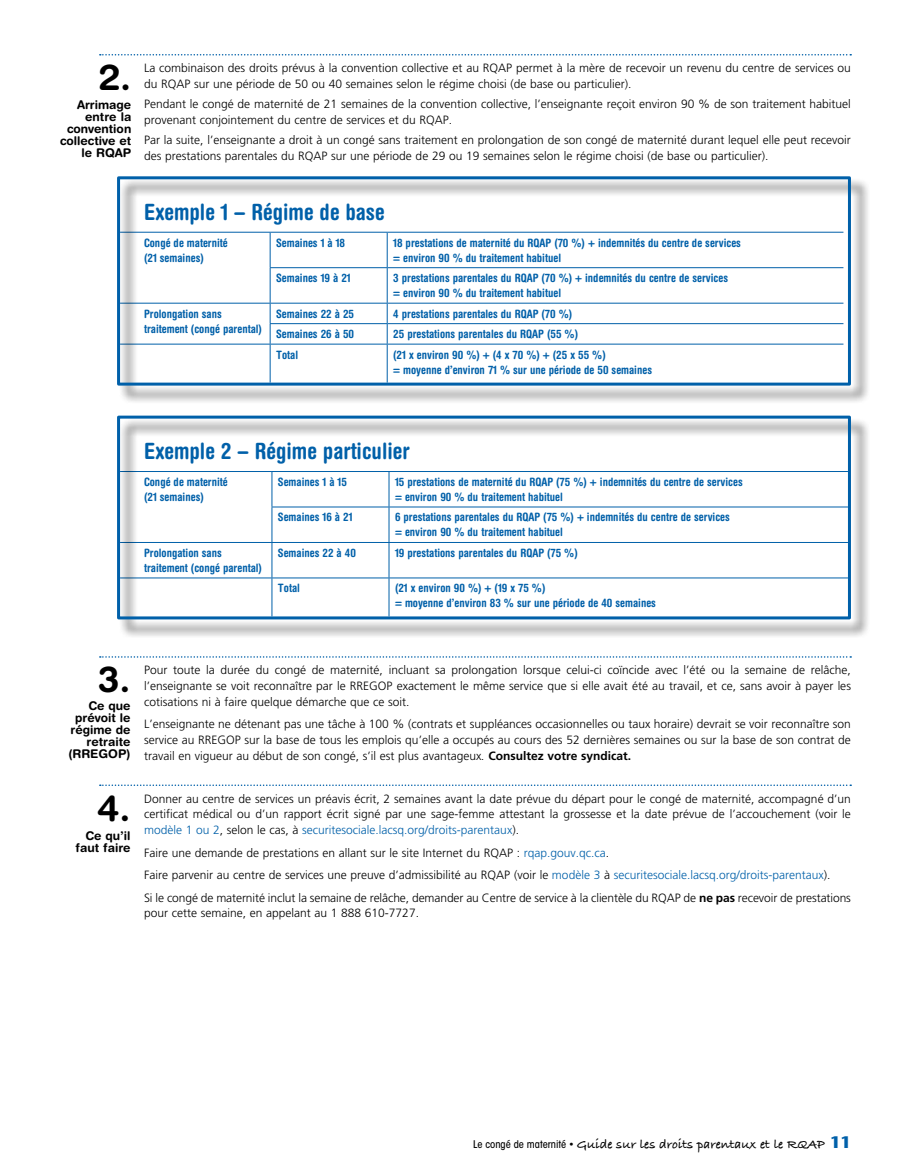
<style>
.page{position:relative;width:905px;height:1175px;background:#fff}
.page>*{position:absolute;margin:0;border:0;box-sizing:border-box;transform-origin:0 0}
.new_texte_gras_cote{font:700 36px "Helvetica Rounded LT Std";color:#000}
._05-Exemple_titre{font:700 condensed 22.5px "Helvetica Rounded LT Std";color:#0060a9}
.t1{font:700 13.5px "Bradley Hand ITCTT";color:#000}
.courant{font:300 12px/15.8px "Frutiger LT Std";color:#000}
.new_texte_gras_cote-2{font:700 12px/12px "Helvetica Rounded LT Std";color:#000;text-align:right}
._05-Exemple_txt{font:700 condensed 11.55px/15px "Helvetica Rounded LT Std";color:#0060a9}
.s1{font-style:italic}
.s2{font-weight:700}
.s3{color:#0060a9}
.s4{font-family:"ITC Avant Garde Std";font-weight:500;font-stretch:condensed;font-size:10.5px}
.s5{font-family:"Stone Sans Std";font-size:16.5px;color:#0060a9}
</style>
<div class="page">
<svg style="left:100px;top:54px;width:751px;height:2px"></svg>
<svg style="left:100px;top:656px;width:751px;height:1px"></svg>
<svg style="left:100px;top:784px;width:751px;height:2px"></svg>
<div style="left:119px;top:178px;width:751px;height:227px;background:#000;opacity:.75"></div>
<div style="left:117px;top:176px;width:733px;height:209px;border:3px solid #0060a9"></div>
<div style="left:119px;top:417px;width:751px;height:221px;background:#000;opacity:.75"></div>
<div style="left:117px;top:415px;width:733px;height:204px;border:3px solid #0060a9"></div>
<p class="new_texte_gras_cote" style="left:99px;top:56px;width:34px">2.</p>
<p class="new_texte_gras_cote-2" style="left:60px;top:99px;width:73px">Arrimage entre la convention collective et le RQAP</p>
<p class="courant" style="left:144px;top:60px;width:708px">La combinaison des droits prévus à la convention collective et au RQAP permet à la mère de recevoir un revenu du centre de services ou du RQAP sur une période de 50 ou 40 semaines selon le régime choisi (de base ou particulier).</p>
<p class="courant" style="left:144px;top:96px;width:708px">Pendant le congé de maternité de 21 semaines de la convention collective, l’enseignante reçoit environ 90 % de son traitement habituel provenant conjointement du centre de services et du RQAP.</p>
<p class="courant" style="left:144px;top:132px;width:708px">Par la suite, l’enseignante a droit à un congé sans traitement en prolongation de son congé de maternité durant lequel elle peut recevoir des prestations parentales du RQAP sur une période de 29 ou 19 semaines selon le régime choisi (de base ou particulier).</p>
<p class="_05-Exemple_titre" style="left:144px;top:198px;width:242px">Exemple 1 – Régime de base</p>
<p class="_05-Exemple_txt" style="left:144px;top:235px;width:85px">Congé de maternité</p>
<p class="_05-Exemple_txt" style="left:144px;top:250px;width:61px">(21 semaines)</p>
<p class="_05-Exemple_txt" style="left:276px;top:235px;width:70px">Semaines 1 à 18</p>
<p class="_05-Exemple_txt" style="left:393px;top:235px;width:349px">18 prestations de maternité du RQAP (70 %) + indemnités du centre de services = environ 90 % du traitement habituel</p>
<p class="_05-Exemple_txt" style="left:276px;top:270px;width:76px">Semaines 19 à 21</p>
<p class="_05-Exemple_txt" style="left:393px;top:270px;width:336px">3 prestations parentales du RQAP (70 %) + indemnités du centre de services = environ 90 % du traitement habituel</p>
<p class="_05-Exemple_txt" style="left:144px;top:306px;width:119px">Prolongation sans traitement (congé parental)</p>
<p class="_05-Exemple_txt" style="left:276px;top:306px;width:79px">Semaines 22 à 25</p>
<p class="_05-Exemple_txt" style="left:393px;top:306px;width:180px">4 prestations parentales du RQAP (70 %)</p>
<p class="_05-Exemple_txt" style="left:276px;top:326px;width:79px">Semaines 26 à 50</p>
<p class="_05-Exemple_txt" style="left:393px;top:326px;width:186px">25 prestations parentales du RQAP (55 %)</p>
<p class="_05-Exemple_txt" style="left:276px;top:347px;width:24px">Total</p>
<p class="_05-Exemple_txt" style="left:393px;top:347px;width:260px">(21 x environ 90 %) + (4 x 70 %) + (25 x 55 %)<br>= moyenne d’environ 71 % sur une période de 50 semaines</p>
<p class="_05-Exemple_titre" style="left:144px;top:437px;width:267px">Exemple 2 – Régime particulier</p>
<p class="_05-Exemple_txt" style="left:144px;top:474px;width:85px">Congé de maternité</p>
<p class="_05-Exemple_txt" style="left:144px;top:489px;width:61px">(21 semaines)</p>
<p class="_05-Exemple_txt" style="left:278px;top:474px;width:70px">Semaines 1 à 15</p>
<p class="_05-Exemple_txt" style="left:395px;top:474px;width:349px">15 prestations de maternité du RQAP (75 %) + indemnités du centre de services = environ 90 % du traitement habituel</p>
<p class="_05-Exemple_txt" style="left:278px;top:509px;width:76px">Semaines 16 à 21</p>
<p class="_05-Exemple_txt" style="left:395px;top:509px;width:336px">6 prestations parentales du RQAP (75 %) + indemnités du centre de services = environ 90 % du traitement habituel</p>
<p class="_05-Exemple_txt" style="left:144px;top:545px;width:119px">Prolongation sans traitement (congé parental)</p>
<p class="_05-Exemple_txt" style="left:278px;top:545px;width:79px">Semaines 22 à 40</p>
<p class="_05-Exemple_txt" style="left:395px;top:545px;width:184px">19 prestations parentales du RQAP (75 %)</p>
<p class="_05-Exemple_txt" style="left:278px;top:580px;width:24px">Total</p>
<p class="_05-Exemple_txt" style="left:395px;top:580px;width:262px">(21 x environ 90 %) + (19 x 75 %)<br>= moyenne d’environ 83 % sur une période de 40 semaines</p>
<p class="new_texte_gras_cote" style="left:98px;top:657px;width:34px">3.</p>
<p class="new_texte_gras_cote-2" style="left:68px;top:700px;width:64px">Ce que prévoit le régime de retraite (RREGOP)</p>
<p class="new_texte_gras_cote" style="left:97px;top:786px;width:35px">4.</p>
<p class="new_texte_gras_cote-2" style="left:76px;top:829px;width:56px">Ce qu’il faut faire</p>
<p class="courant" style="left:144px;top:662px;width:708px;text-align:justify">Pour toute la durée du congé de maternité, incluant sa prolongation lorsque celui-ci coïncide avec l’été ou la semaine de relâche, l’enseignante se voit reconnaître par le RREGOP exactement le même service que si elle avait été au travail, et ce, sans avoir à payer les cotisations ni à faire quelque démarche que ce soit.</p>
<p class="courant" style="left:144px;top:716px;width:708px;text-align:justify">L’enseignante ne détenant pas une tâche à 100 % (contrats et suppléances occasionnelles ou taux horaire) devrait se voir reconnaître son service au RREGOP sur la base de tous les emplois qu’elle a occupés au cours des 52 dernières semaines ou sur la base de son contrat de travail en vigueur au début de son congé, s’il est plus avantageux<span class="s1">.</span> <span class="s2">Consultez votre syndicat.</span></p>
<p class="courant" style="left:144px;top:790px;width:708px;text-align:justify">Donner au centre de services un préavis écrit, 2 semaines avant la date prévue du départ pour le congé de maternité, accompagné d’un certificat médical ou d’un rapport écrit signé par une sage-femme attestant la grossesse et la date prévue de l’accouchement (voir le <span class="s3">modèle 1 ou 2</span>, selon le cas, à <span class="s3">securitesociale.lacsq.org/droits-parentaux</span>).</p>
<p class="courant" style="left:144px;top:844px;width:466px">Faire une demande de prestations en allant sur le site Internet du RQAP : <span class="s3">rqap.gouv.qc.ca</span>.</p>
<p class="courant" style="left:144px;top:867px;width:688px">Faire parvenir au centre de services une preuve d’admissibilité au RQAP (voir le <span class="s3">modèle 3</span> à <span class="s3">securitesociale.lacsq.org/droits-parentaux</span>).</p>
<p class="courant" style="left:144px;top:889px;width:708px">Si le congé de maternité inclut la semaine de relâche, demander au Centre de service à la clientèle du RQAP de <span class="s2">ne pas</span> recevoir de prestations pour cette semaine, en appelant au 1 888 610-7727.</p>
<p class="t1" style="left:473px;top:1133px;width:379px"><span class="s4">Le congé de maternité •</span> Guide sur les droits parentaux et le RQAP <span class="s5">11</span></p>
</div>
